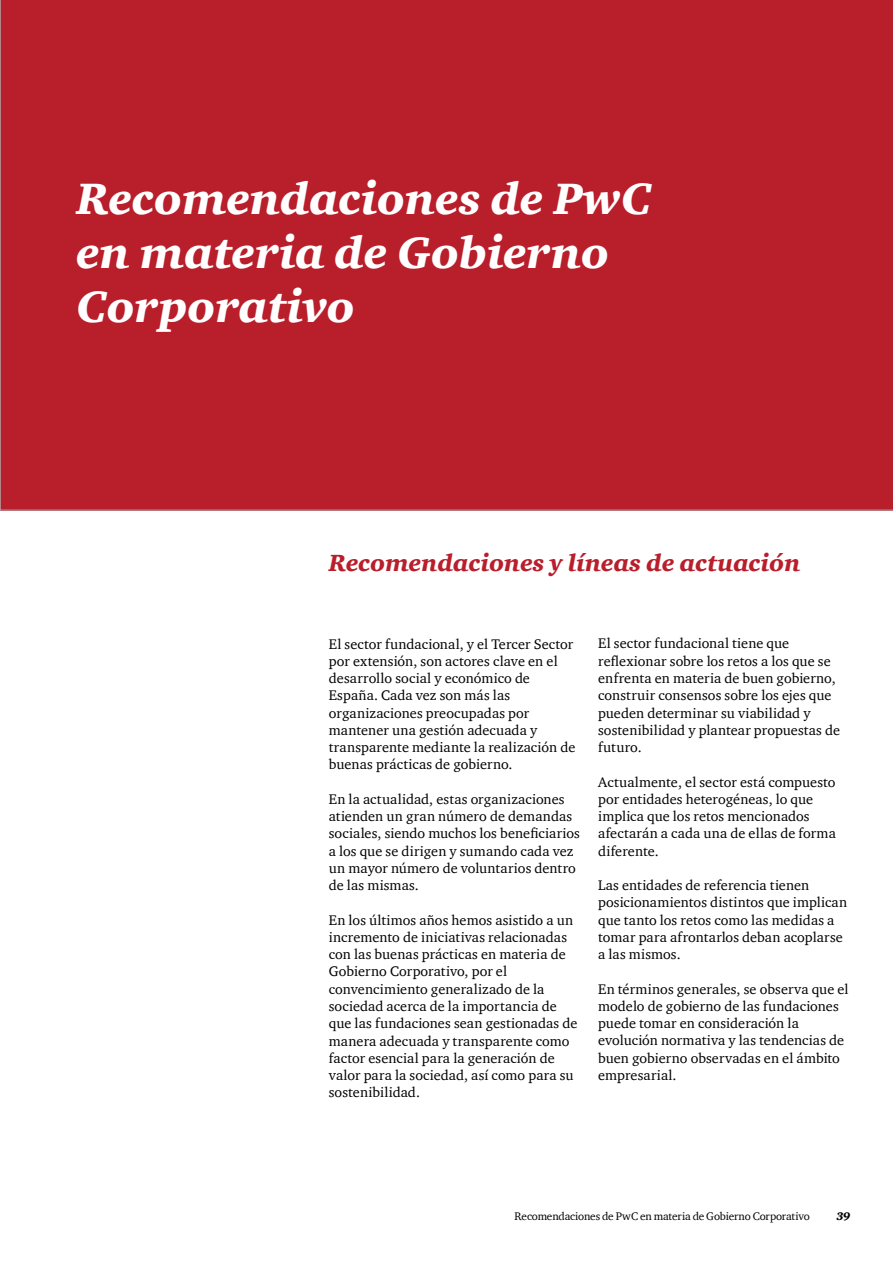
<style>
.page{position:relative;width:893px;height:1263px;background:#fff}
.page>*{position:absolute;margin:0;border:0;box-sizing:border-box;transform-origin:0 0}
.t1{font:italic 900 45px/54px "Charter ITC Com";color:#fff}
.t2{font:italic 900 24px "Charter ITC Com";color:#b91e2b}
.t3{font:14.25px/17.2px "ITC Charter Com";letter-spacing:.01em;color:#000}
.t4{font:11.25px "Charter ITC Com";letter-spacing:-.015em;color:#000}
.t5{font:italic 900 11.25px "Charter ITC Com";color:#000}
</style>
<div class="page">
<div style="left:0;top:0;width:893px;height:510px;background:#b91e2b"></div>
<h1 class="t1" style="left:76px;top:172px;width:577px">Recomendaciones de PwC en materia de Gobierno<br>Corporativo</h1>
<h2 class="t2" style="left:329px;top:548px;width:473px">Recomendaciones y líneas de actuación</h2>
<p class="t3" style="left:329px;top:635px;width:248px">El sector fundacional, y el Tercer Sector por extensión, son actores clave en el desarrollo social y económico de España. Cada vez son más las organizaciones preocupadas por mantener una gestión adecuada y transparente mediante la realización de buenas prácticas de gobierno.</p>
<p class="t3" style="left:329px;top:790px;width:253px">En la actualidad, estas organizaciones atienden un gran número de demandas sociales, siendo muchos los beneficiarios a los que se dirigen y sumando cada vez un mayor número de voluntarios dentro de las mismas.</p>
<p class="t3" style="left:329px;top:911px;width:250px">En los últimos años hemos asistido a un incremento de iniciativas relacionadas con las buenas prácticas en materia de Gobierno Corporativo, por el convencimiento generalizado de la sociedad acerca de la importancia de que las fundaciones sean gestionadas de manera adecuada y transparente como factor esencial para la generación de valor para la sociedad, así como para su sostenibilidad.</p>
<p class="t3" style="left:598px;top:635px;width:243px">El sector fundacional tiene que reflexionar sobre los retos a los que se enfrenta en materia de buen gobierno, construir consensos sobre los ejes que pueden determinar su viabilidad y sostenibilidad y plantear propuestas de futuro.</p>
<p class="t3" style="left:598px;top:773px;width:239px">Actualmente, el sector está compuesto por entidades heterogéneas, lo que implica que los retos mencionados afectarán a cada una de ellas de forma diferente.</p>
<p class="t3" style="left:598px;top:876px;width:251px">Las entidades de referencia tienen posicionamientos distintos que implican que tanto los retos como las medidas a tomar para afrontarlos deban acoplarse a las mismos.</p>
<p class="t3" style="left:598px;top:980px;width:252px">En términos generales, se observa que el modelo de gobierno de las fundaciones puede tomar en consideración la evolución normativa y las tendencias de buen gobierno observadas en el ámbito empresarial.</p>
<p class="t4" style="left:514px;top:1209px;width:297px">Recomendaciones de PwC en materia de Gobierno Corporativo</p>
<p class="t5" style="left:836px;top:1210px;width:16px">39</p>
</div>
